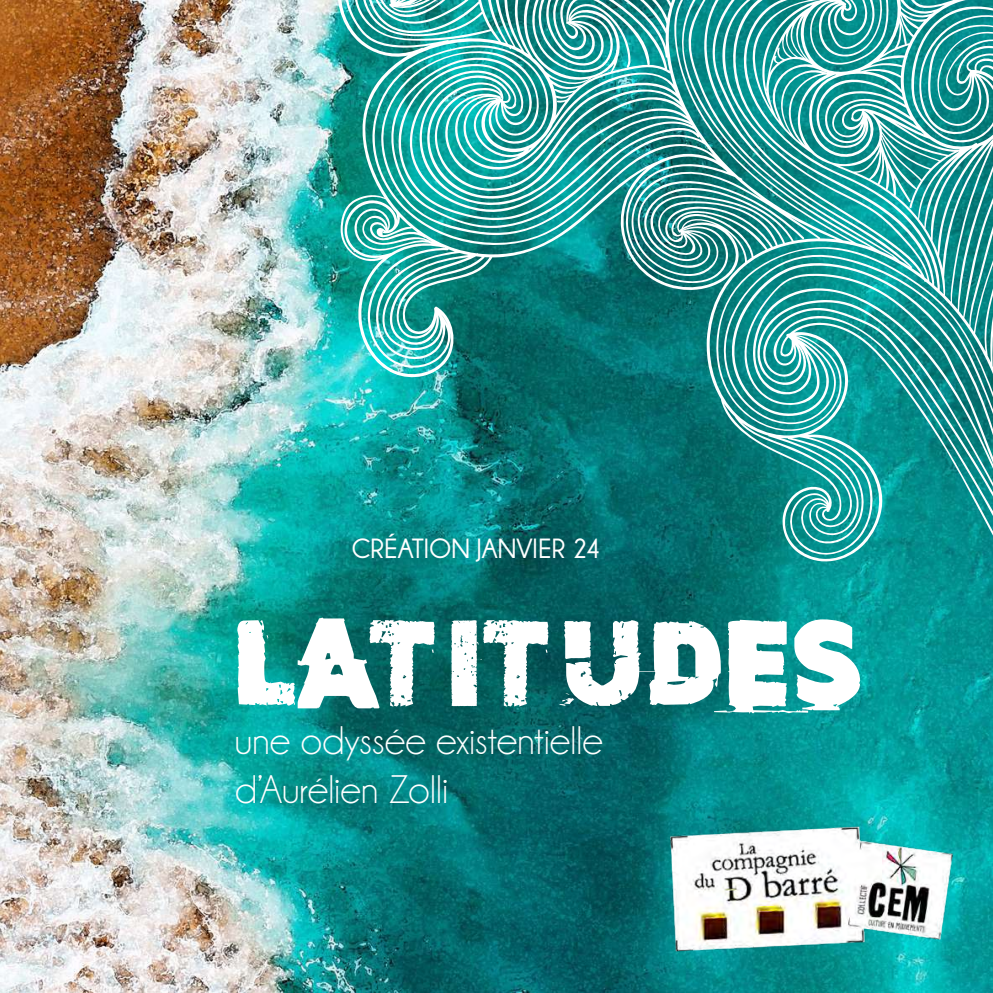
<style>
.page{position:relative;width:993px;height:993px;background:#fff}
.page>*{position:absolute;margin:0;border:0;box-sizing:border-box;transform-origin:0 0}
.t1{font:126px "Cutthecrap";letter-spacing:.01em;color:#fff}
.t2{font:40.25px/48.3px "Champagne&Limousines";color:#fff}
.t3{font:700 28px "Champagne&Limousines";color:#fff}
</style>
<div class="page">
<img style="left:0;top:0;width:992px;height:992px">
<svg style="left:335px;top:0;width:657px;height:659px;background:#2b9694"></svg>
<img style="left:666px;top:823px;width:286px;height:133px">
<p class="t3" style="left:352px;top:533px;width:250px">CRÉATION JANVIER 24</p>
<h1 class="t1" style="left:235px;top:570px;width:629px">LATITUDES</h1>
<p class="t2" style="left:235px;top:716px;width:369px">une odyssée existentielle d’Aurélien Zolli</p>
</div>
